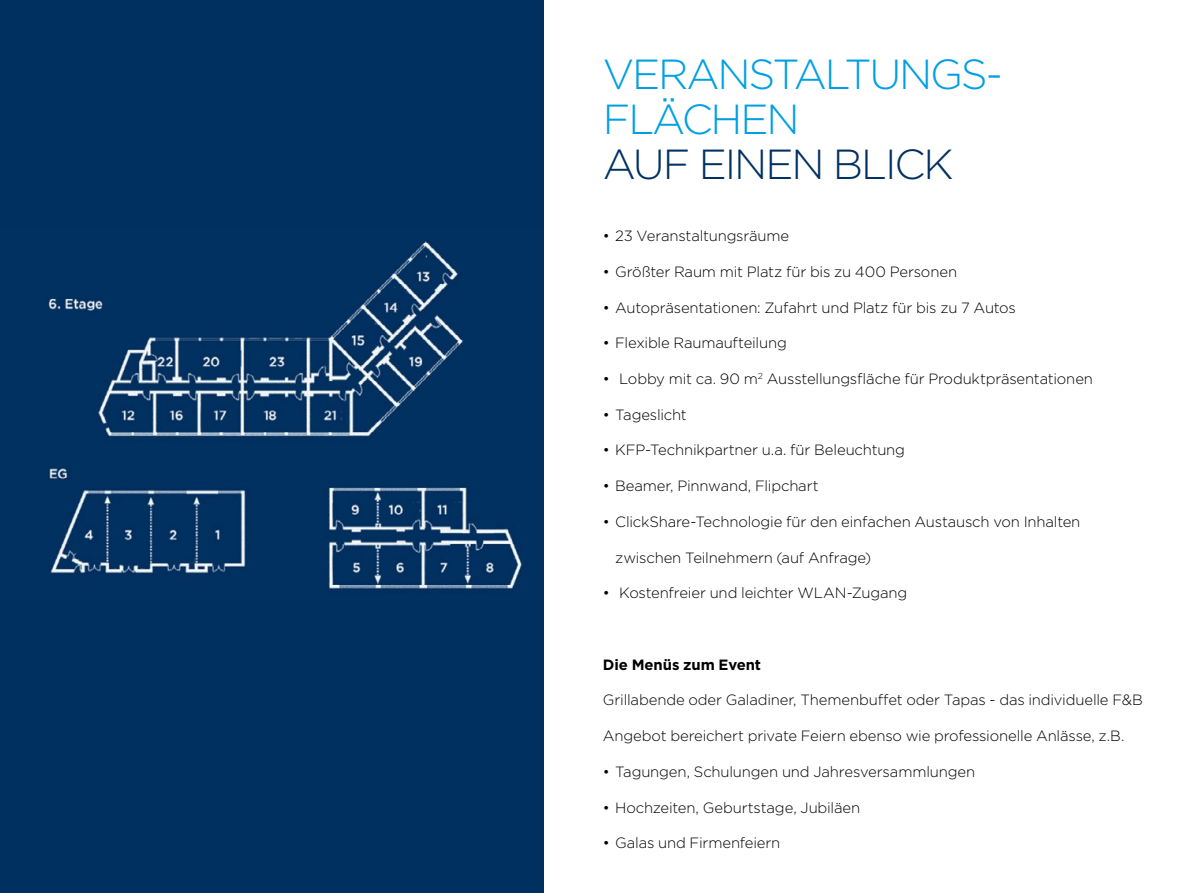
<style>
.page{position:relative;width:1191px;height:893px;background:#fff}
.page>*{position:absolute;margin:0;border:0;box-sizing:border-box;transform-origin:0 0}
.t1{font:300 42px/44.6px "Gotham";letter-spacing:-.05em;color:#009fe3}
.t2{font:300 42px "Gotham";letter-spacing:-.05em;color:#003160}
.t3{font:300 14.88px "Gotham";letter-spacing:-.01em;color:#000}
.t4{font:700 14.88px "Gotham";letter-spacing:-.005em;color:#000}
</style>
<div class="page">
<div style="left:0;top:0;width:544px;height:893px;background:#003060"></div>
<img style="left:48px;top:241px;width:474px;height:349px">
<h1 class="t1" style="left:603px;top:51px;width:401px">VERANSTALTUNGS-<br>FLÄCHEN</h1>
<h1 class="t2" style="left:603px;top:137px;width:352px">AUF EINEN BLICK</h1>
<p class="t3" style="left:603px;top:226px;width:188px">• 23 Veranstaltungsräume</p>
<p class="t3" style="left:603px;top:262px;width:356px">• Größter Raum mit Platz für bis zu 400 Personen</p>
<p class="t3" style="left:603px;top:298px;width:414px">• Autopräsentationen: Zufahrt und Platz für bis zu 7 Autos</p>
<p class="t3" style="left:603px;top:334px;width:185px">• Flexible Raumaufteilung</p>
<p class="t3" style="left:603px;top:369px;width:491px">• Lobby mit ca. 90 m<sup>2</sup> Ausstellungsfläche für Produktpräsentationen</p>
<p class="t3" style="left:603px;top:405px;width:85px">• Tageslicht</p>
<p class="t3" style="left:603px;top:441px;width:304px">• KFP-Technikpartner u.a. für Beleuchtung</p>
<p class="t3" style="left:603px;top:476px;width:217px">• Beamer, Pinnwand, Flipchart</p>
<p class="t3" style="left:603px;top:512px;width:479px">• ClickShare-Technologie für den einfachen Austausch von Inhalten</p>
<p class="t3" style="left:615px;top:548px;width:258px">zwischen Teilnehmern (auf Anfrage)</p>
<p class="t3" style="left:603px;top:584px;width:306px">• Kostenfreier und leichter WLAN-Zugang</p>
<p class="t4" style="left:603px;top:655px;width:160px">Die Menüs zum Event</p>
<p class="t3" style="left:603px;top:691px;width:541px">Grillabende oder Galadiner, Themenbuffet oder Tapas - das individuelle F&amp;B</p>
<p class="t3" style="left:603px;top:726px;width:523px">Angebot bereichert private Feiern ebenso wie professionelle Anlässe, z.B.</p>
<p class="t3" style="left:603px;top:762px;width:374px">• Tagungen, Schulungen und Jahresversammlungen</p>
<p class="t3" style="left:603px;top:798px;width:259px">• Hochzeiten, Geburtstage, Jubiläen</p>
<p class="t3" style="left:603px;top:834px;width:179px">• Galas und Firmenfeiern</p>
</div>
